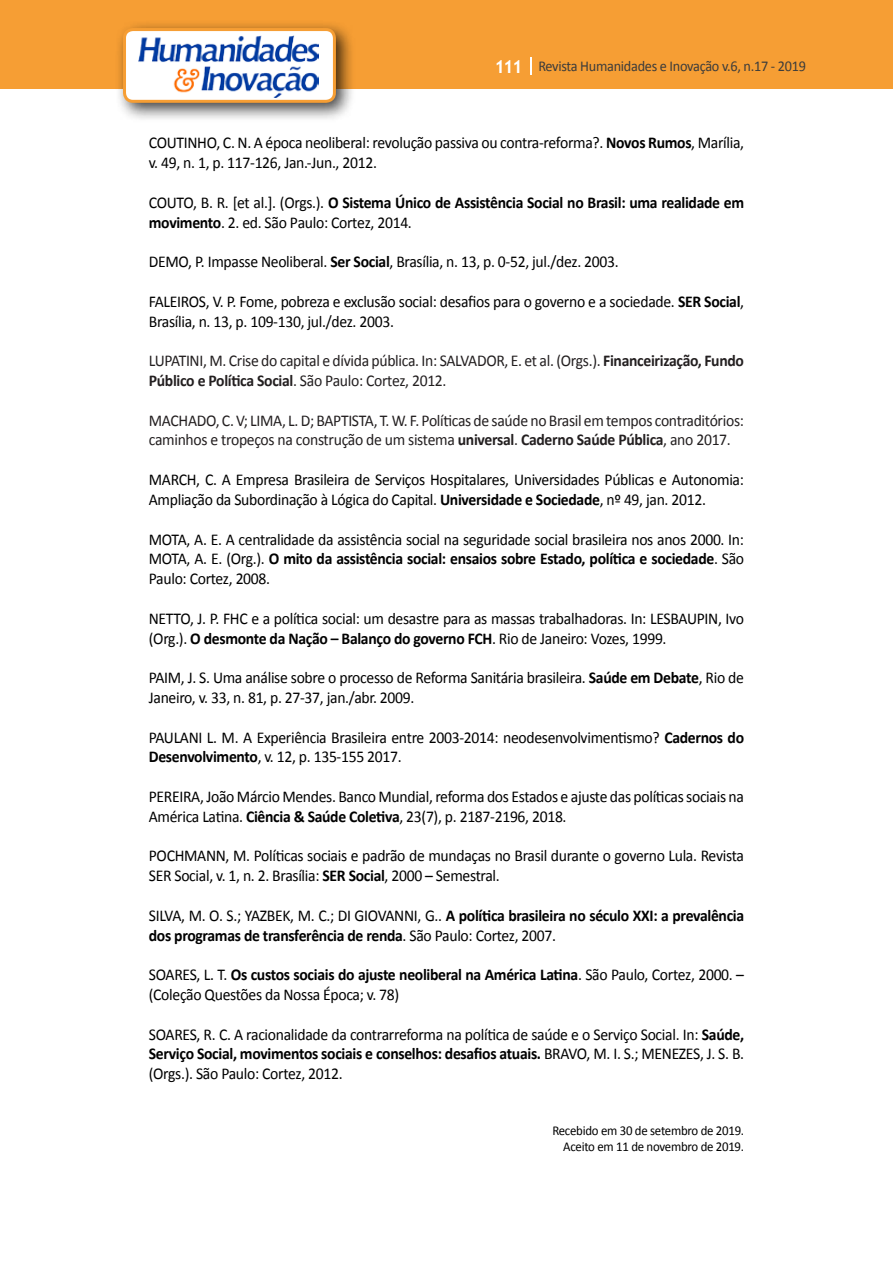
<style>
.page{position:relative;width:893px;height:1263px;background:#fff}
.page>*{position:absolute;margin:0;border:0;box-sizing:border-box;transform-origin:0 0}
.t1{font:16.5px/19.8px "Calibri";letter-spacing:-.02em;color:#000;scale:.95 1}
.t2{font:16.5px/19.8px "Calibri";letter-spacing:-.02em;color:#231f20;scale:.95 1}
.t3{font:700 16.5px/19.8px "Calibri";letter-spacing:-.02em;color:#000;scale:.95 1}
.t4{font:15px "Calibri";letter-spacing:-.02em;color:#3c3c3b;scale:.95 1}
.t5{font:13.5px/16.2px "Calibri";letter-spacing:-.02em;color:#000;text-align:right;scale:.95 1}
.s1{font-family:"Trebuchet MS";font-weight:700;font-size:18px;color:#fff}
.s2{font-weight:700}
.s3{font-weight:400}
</style>
<div class="page">
<div style="left:0;top:0;width:893px;height:88px;background:#f69e34"></div>
<svg style="left:530px;top:57px;width:2px;height:18px"></svg>
<div style="left:115px;top:20px;width:241px;height:103px;background:#000;opacity:.75"></div>
<div style="left:125px;top:30px;width:209px;height:71px;background:#fff;border-radius:9px"></div>
<img style="left:138px;top:35px;width:181px;height:62px">
<div style="left:123px;top:28px;width:213px;height:75px;border:3px solid #f69e34;border-radius:9px"></div>
<p class="t4" style="left:495px;top:57px;width:329px"><span class="s1">111</span> Revista Humanidades e Inovação v.6, n.17 - 2019</p>
<p class="t1" style="left:149px;top:133px;width:628px">COUTINHO, C. N. A época neoliberal: revolução passiva ou contra-reforma?. <span class="s2">Novos Rumos</span>, Marília, v. 49, n. 1, p. 117-126, Jan.-Jun., 2012.</p>
<p class="t3" style="left:149px;top:192px;width:628px"><span class="s3">COUTO, B. R. [et al.]. (Orgs.).</span> O Sistema Único de Assistência Social no Brasil: uma realidade em movimento<span class="s3">. 2. ed. São Paulo: Cortez, 2014.</span></p>
<p class="t1" style="left:149px;top:252px;width:496px">DEMO, P. Impasse Neoliberal. <span class="s2">Ser Social</span>, Brasília, n. 13, p. 0-52, jul./dez. 2003.</p>
<p class="t1" style="left:149px;top:292px;width:628px">FALEIROS, V. P. Fome, pobreza e exclusão social: desafios para o governo e a sociedade. <span class="s2">SER Social</span>,<br>Brasília, n. 13, p. 109-130, jul./dez. 2003.</p>
<p class="t2" style="left:149px;top:351px;width:628px">LUPATINI, M. Crise do capital e dívida pública. In: SALVADOR, E. et al. (Orgs.). <span class="s2">Financeirização, Fundo<br>Público e Política Social</span>. São Paulo: Cortez, 2012.</p>
<p class="t2" style="left:149px;top:410px;width:628px">MACHADO, C. V; LIMA, L. D; BAPTISTA, T. W. F. Políticas de saúde no Brasil em tempos contraditórios: caminhos e tropeços na construção de um sistema <span class="s2">universal</span>. <span class="s2">Caderno Saúde Pública</span>, ano 2017.</p>
<p class="t1" style="left:149px;top:470px;width:628px">MARCH, C. A Empresa Brasileira de Serviços Hospitalares, Universidades Públicas e Autonomia:<br>Ampliação da Subordinação à Lógica do Capital. <span class="s2">Universidade e Sociedade</span>, nº 49, jan. 2012.</p>
<p class="t1" style="left:149px;top:529px;width:628px;text-align:justify">MOTA, A. E. A centralidade da assistência social na seguridade social brasileira nos anos 2000. In:<br>MOTA, A. E. (Org.). <span class="s2">O mito da assistência social: ensaios sobre Estado, política e sociedade</span>. São Paulo: Cortez, 2008.</p>
<p class="t1" style="left:149px;top:608px;width:628px">NETTO, J. P. FHC e a política social: um desastre para as massas trabalhadoras. In: LESBAUPIN, Ivo (Org.). <span class="s2">O desmonte da Nação – Balanço do governo FCH</span>. Rio de Janeiro: Vozes, 1999.</p>
<p class="t1" style="left:149px;top:668px;width:628px">PAIM, J. S. Uma análise sobre o processo de Reforma Sanitária brasileira. <span class="s2">Saúde em Debate</span>, Rio de<br>Janeiro, v. 33, n. 81, p. 27-37, jan./abr. 2009.</p>
<p class="t1" style="left:149px;top:727px;width:628px">PAULANI L. M. A Experiência Brasileira entre 2003-2014: neodesenvolvimentismo? <span class="s2">Cadernos do<br>Desenvolvimento</span>, v. 12, p. 135-155 2017.</p>
<p class="t1" style="left:149px;top:787px;width:628px">PEREIRA, João Márcio Mendes. Banco Mundial, reforma dos Estados e ajuste das políticas sociais na<br>América Latina. <span class="s2">Ciência &amp; Saúde Coletiva</span>, 23(7), p. 2187-2196, 2018.</p>
<p class="t1" style="left:149px;top:846px;width:628px">POCHMANN, M. Políticas sociais e padrão de mundaças no Brasil durante o governo Lula. Revista<br>SER Social, v. 1, n. 2. Brasília: <span class="s2">SER Social</span>, 2000 – Semestral.</p>
<p class="t3" style="left:149px;top:905px;width:628px"><span class="s3">SILVA, M. O. S.; YAZBEK, M. C.; DI GIOVANNI, G..</span> A política brasileira no século XXI: a prevalência dos programas de transferência de renda<span class="s3">. São Paulo: Cortez, 2007.</span></p>
<p class="t1" style="left:149px;top:965px;width:628px">SOARES, L. T. <span class="s2">Os custos sociais do ajuste neoliberal na América Latina</span>. São Paulo, Cortez, 2000. – (Coleção Questões da Nossa Época; v. 78)</p>
<p class="t1" style="left:149px;top:1024px;width:628px;text-align:justify">SOARES, R. C. A racionalidade da contrarreforma na política de saúde e o Serviço Social. In: <span class="s2">Saúde, Serviço Social, movimentos sociais e conselhos: desafios atuais.</span> BRAVO, M. I. S.; MENEZES, J. S. B. (Orgs.). São Paulo: Cortez, 2012.</p>
<p class="t5" style="left:552px;top:1122px;width:203px">Recebido em 30 de setembro de 2019.<br>Aceito em 11 de novembro de 2019.</p>
</div>
